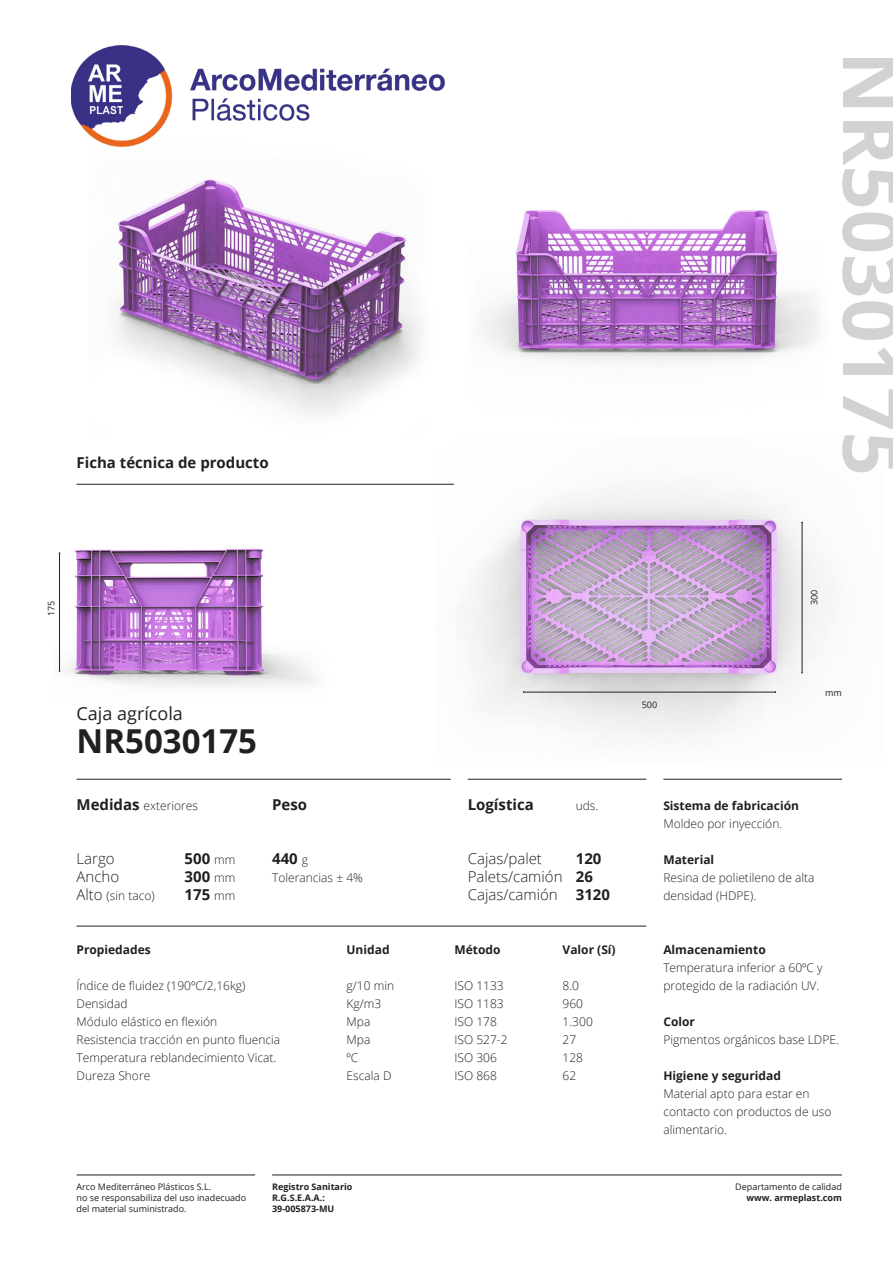
<style>
.page{position:relative;width:893px;height:1263px;background:#fff}
.page>*{position:absolute;margin:0;border:0;box-sizing:border-box;transform-origin:0 0}
.t1{font:700 77.7px "Open Sans";color:#d1d2d4}
.t2{font:700 33px "Open Sans";color:#231f20}
.t3{font:18px "Open Sans";color:#231f20}
.t4{font:700 15px "Open Sans";color:#231f20}
.t5{font:300 15px "Open Sans";color:#231f20}
.t6{font:300 12px/18px "Open Sans";color:#231f20}
.t7{font:700 12px "Open Sans";color:#231f20}
.t8{font:9px/10.8px "Open Sans";color:#231f20}
.t9{font:700 9px "Open Sans";color:#231f20}
.s1{font-weight:700;font-size:15px}
.s2{font-weight:300;font-size:12px}
.s3{font-size:15px}
.s4{font-weight:700}
</style>
<div class="page">
<img style="left:481px;top:210px;width:338px;height:152px">
<img style="left:435px;top:483px;width:391px;height:254px">
<img style="left:58px;top:548px;width:256px;height:139px">
<hr style="left:77px;top:926px;width:569px;height:1px;background:#231f20">
<hr style="left:272px;top:1174px;width:570px;height:1px;background:#231f20">
<hr style="left:77px;top:779px;width:374px;height:1px;background:#231f20">
<hr style="left:468px;top:779px;width:178px;height:1px;background:#231f20">
<hr style="left:77px;top:484px;width:377px;height:1px;background:#231f20">
<hr style="left:663px;top:779px;width:179px;height:1px;background:#231f20">
<hr style="left:77px;top:1174px;width:178px;height:1px;background:#231f20">
<img style="left:113px;top:146px;width:309px;height:269px">
<img style="left:71px;top:46px;width:374px;height:100px">
<hr style="left:59px;top:553px;width:1px;height:118px;background:#231f20">
<hr style="left:524px;top:692px;width:251px;height:1px;background:#231f20">
<hr style="left:802px;top:522px;width:1px;height:151px;background:#231f20">
<p class="t4" style="left:77px;top:452px;width:194px">Ficha técnica de producto</p>
<p class="t1" style="left:926px;top:51px;width:426px;rotate:90deg">NR5030175</p>
<p class="t8" style="left:46px;top:616px;width:17px;rotate:-90deg">175</p>
<p class="t8" style="left:809px;top:605px;width:17px;rotate:-90deg">300</p>
<p class="t8" style="left:825px;top:687px;width:18px">mm</p>
<p class="t3" style="left:77px;top:701px;width:108px">Caja agrícola</p>
<p class="t2" style="left:77px;top:718px;width:182px">NR5030175</p>
<p class="t8" style="left:642px;top:699px;width:17px">500</p>
<p class="t6" style="left:77px;top:796px;width:123px"><span class="s1">Medidas</span> exteriores</p>
<p class="t5" style="left:77px;top:848px;width:40px">Largo</p>
<p class="t4" style="left:185px;top:848px;width:52px">500 <span class="s2">mm</span></p>
<p class="t5" style="left:77px;top:866px;width:44px">Ancho</p>
<p class="t4" style="left:185px;top:866px;width:52px">300 <span class="s2">mm</span></p>
<p class="t6" style="left:77px;top:886px;width:80px"><span class="s3">Alto</span> (sin taco)</p>
<p class="t4" style="left:185px;top:884px;width:52px">175 <span class="s2">mm</span></p>
<p class="t4" style="left:272px;top:794px;width:37px">Peso</p>
<p class="t4" style="left:272px;top:848px;width:37px">440 <span class="s2">g</span></p>
<p class="t6" style="left:272px;top:868px;width:92px">Tolerancias ± 4%</p>
<p class="t4" style="left:468px;top:794px;width:68px">Logística</p>
<p class="t6" style="left:576px;top:796px;width:24px">uds.</p>
<p class="t5" style="left:468px;top:848px;width:76px">Cajas/palet</p>
<p class="t4" style="left:576px;top:848px;width:27px">120</p>
<p class="t5" style="left:468px;top:866px;width:127px">Palets/camión <span class="s4">26</span></p>
<p class="t5" style="left:468px;top:884px;width:144px">Cajas/camión <span class="s4">3120</span></p>
<p class="t7" style="left:663px;top:797px;width:137px">Sistema de fabricación</p>
<p class="t6" style="left:663px;top:814px;width:120px">Moldeo por inyección.</p>
<p class="t7" style="left:663px;top:851px;width:52px">Material</p>
<p class="t6" style="left:663px;top:868px;width:153px">Resina de polietileno de alta densidad (HDPE).</p>
<p class="t7" style="left:77px;top:941px;width:76px">Propiedades</p>
<p class="t7" style="left:347px;top:941px;width:45px">Unidad</p>
<p class="t7" style="left:455px;top:941px;width:48px">Método</p>
<p class="t7" style="left:563px;top:941px;width:55px">Valor (Sí)</p>
<p class="t6" style="left:77px;top:976px;width:170px">Índice de fluidez (190ºC/2,16kg)</p>
<p class="t6" style="left:347px;top:976px;width:49px">g/10 min</p>
<p class="t6" style="left:455px;top:976px;width:51px">ISO 1133</p>
<p class="t6" style="left:563px;top:976px;width:18px">8.0</p>
<p class="t6" style="left:77px;top:994px;width:53px">Densidad</p>
<p class="t6" style="left:347px;top:994px;width:36px">Kg/m3</p>
<p class="t6" style="left:455px;top:994px;width:51px">ISO 1183</p>
<p class="t6" style="left:563px;top:994px;width:22px">960</p>
<p class="t6" style="left:77px;top:1012px;width:142px">Módulo elástico en flexión</p>
<p class="t6" style="left:347px;top:1012px;width:25px">Mpa</p>
<p class="t6" style="left:455px;top:1012px;width:44px">ISO 178</p>
<p class="t6" style="left:563px;top:1012px;width:32px">1.300</p>
<p class="t6" style="left:77px;top:1030px;width:205px">Resistencia tracción en punto fluencia</p>
<p class="t6" style="left:347px;top:1030px;width:25px">Mpa</p>
<p class="t6" style="left:455px;top:1030px;width:55px">ISO 527-2</p>
<p class="t6" style="left:563px;top:1030px;width:15px">27</p>
<p class="t6" style="left:77px;top:1048px;width:201px">Temperatura reblandecimiento Vicat.</p>
<p class="t6" style="left:347px;top:1048px;width:13px">ºC</p>
<p class="t6" style="left:455px;top:1048px;width:44px">ISO 306</p>
<p class="t6" style="left:563px;top:1048px;width:22px">128</p>
<p class="t6" style="left:77px;top:1066px;width:75px">Dureza Shore</p>
<p class="t6" style="left:347px;top:1066px;width:46px">Escala D</p>
<p class="t6" style="left:455px;top:1066px;width:44px">ISO 868</p>
<p class="t6" style="left:563px;top:1066px;width:15px">62</p>
<p class="t7" style="left:663px;top:941px;width:104px">Almacenamiento</p>
<p class="t6" style="left:663px;top:958px;width:161px">Temperatura inferior a 60ºC y protegido de la radiación UV.</p>
<p class="t7" style="left:663px;top:1013px;width:33px">Color</p>
<p class="t6" style="left:663px;top:1030px;width:177px">Pigmentos orgánicos base LDPE.</p>
<p class="t7" style="left:663px;top:1067px;width:119px">Higiene y seguridad</p>
<p class="t6" style="left:663px;top:1084px;width:170px">Material apto para estar en contacto con productos de uso alimentario.</p>
<p class="t8" style="left:77px;top:1181px;width:136px">Arco Mediterráneo Plásticos S.L.</p>
<p class="t8" style="left:77px;top:1192px;width:171px">no se responsabiliza del uso inadecuado del material suministrado.</p>
<p class="t9" style="left:272px;top:1181px;width:82px">Registro Sanitario</p>
<p class="t9" style="left:272px;top:1191px;width:54px">R.G.S.E.A.A.:</p>
<p class="t9" style="left:272px;top:1202px;width:64px">39-005873-MU</p>
<p class="t8" style="left:735px;top:1181px;width:108px">Departamento de calidad</p>
<p class="t9" style="left:746px;top:1191px;width:97px">www. armeplast.com</p>
</div>
